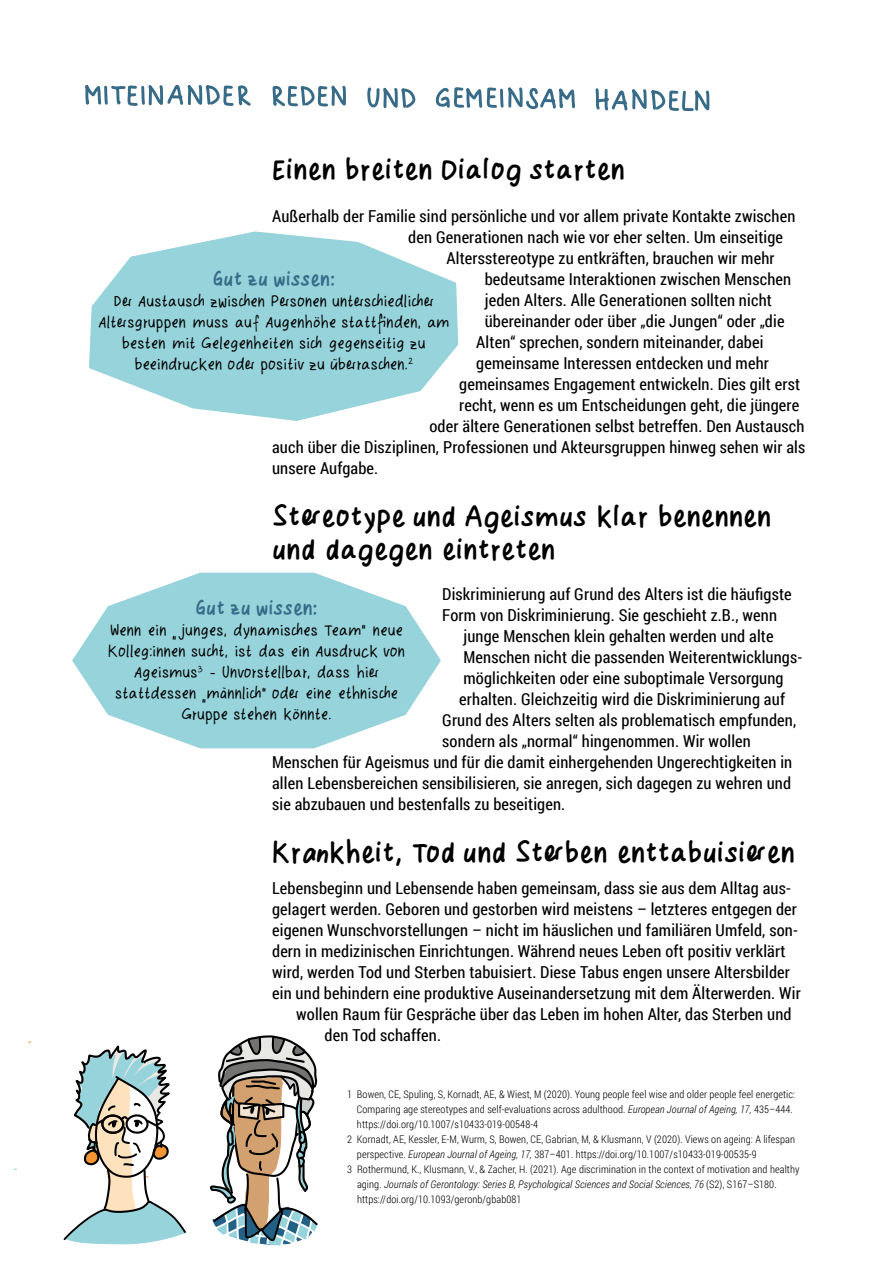
<style>
.page{position:relative;width:893px;height:1263px;background:#fff}
.page>*{position:absolute;margin:0;border:0;box-sizing:border-box;transform-origin:0 0}
.t1{font:30px/33px "Dorosstift fett";letter-spacing:.01em;color:#000}
.t2{font:21px "Dorosstift fett";letter-spacing:.01em;color:#376b88}
.t3{font:18px/21px "Dorosstift";letter-spacing:.01em;color:#000;text-align:center}
.t4{font:16.5px "Roboto Condensed";letter-spacing:.01em;color:#000}
.t5{font:300 10.5px "Roboto Condensed";letter-spacing:.01em;color:#000}
.t6{font:italic 300 10.5px "Roboto Condensed";letter-spacing:.01em;color:#000}
.s1{font-style:italic}
.s2{font-style:normal}
</style>
<div class="page">
<svg style="left:89px;top:231px;width:370px;height:190px"></svg>
<svg style="left:72px;top:572px;width:369px;height:177px"></svg>
<svg style="left:63px;top:1045px;width:124px;height:199px"></svg>
<svg style="left:210px;top:1035px;width:108px;height:211px"></svg>
<svg style="left:85px;top:85px;width:625px;height:27px"></svg>
<h1 class="t1" style="left:272px;top:156px;width:354px">Einen breiten Dialog starten</h1>
<p class="t4" style="left:272px;top:205px;width:525px">Außerhalb der Familie sind persönliche und vor allem private Kontakte zwischen</p>
<p class="t4" style="left:408px;top:226px;width:376px">den Generationen nach wie vor eher selten. Um einseitige</p>
<p class="t4" style="left:446px;top:247px;width:330px">Altersstereotype zu entkräften, brauchen wir mehr</p>
<p class="t4" style="left:485px;top:268px;width:308px">bedeutsame Interaktionen zwischen Menschen</p>
<p class="t4" style="left:485px;top:289px;width:289px">jeden Alters. Alle Generationen sollten nicht</p>
<p class="t4" style="left:485px;top:310px;width:301px">übereinander oder über „die Jungen“ oder „die</p>
<p class="t4" style="left:476px;top:331px;width:289px">Alten“ sprechen, sondern miteinander, dabei</p>
<p class="t4" style="left:476px;top:352px;width:294px">gemeinsame Interessen entdecken und mehr</p>
<p class="t4" style="left:459px;top:373px;width:342px">gemeinsames Engagement entwickeln. Dies gilt erst</p>
<p class="t4" style="left:459px;top:394px;width:341px">recht, wenn es um Entscheidungen geht, die jüngere</p>
<p class="t4" style="left:429px;top:415px;width:376px">oder ältere Generationen selbst betreffen. Den Austausch</p>
<p class="t4" style="left:272px;top:436px;width:535px">auch über die Disziplinen, Professionen und Akteursgruppen hinweg sehen wir als</p>
<p class="t4" style="left:272px;top:457px;width:108px">unsere Aufgabe.</p>
<h1 class="t1" style="left:272px;top:503px;width:501px">Stereotype und Ageismus klar benennen und dagegen eintreten</h1>
<p class="t4" style="left:442px;top:583px;width:351px">Diskriminierung auf Grund des Alters ist die häufigste</p>
<p class="t4" style="left:442px;top:604px;width:336px">Form von Diskriminierung. Sie geschieht z.B., wenn</p>
<p class="t4" style="left:463px;top:625px;width:312px">junge Menschen klein gehalten werden und alte</p>
<p class="t4" style="left:463px;top:646px;width:340px">Menschen nicht die passenden Weiterentwicklungs-</p>
<p class="t4" style="left:463px;top:667px;width:322px">möglichkeiten oder eine suboptimale Versorgung</p>
<p class="t4" style="left:459px;top:688px;width:327px">erhalten. Gleichzeitig wird die Diskriminierung auf</p>
<p class="t4" style="left:442px;top:709px;width:355px">Grund des Alters selten als problematisch empfunden,</p>
<p class="t4" style="left:442px;top:730px;width:310px">sondern als „normal“ hingenommen. Wir wollen</p>
<p class="t4" style="left:272px;top:751px;width:522px">Menschen für Ageismus und für die damit einhergehenden Ungerechtigkeiten in</p>
<p class="t4" style="left:272px;top:772px;width:520px">allen Lebensbereichen sensibilisieren, sie anregen, sich dagegen zu wehren und</p>
<p class="t4" style="left:272px;top:793px;width:295px">sie abzubauen und bestenfalls zu beseitigen.</p>
<h1 class="t1" style="left:272px;top:839px;width:524px">Krankheit, Tod und Sterben enttabuisieren</h1>
<p class="t4" style="left:272px;top:877px;width:520px">Lebensbeginn und Lebensende haben gemeinsam, dass sie aus dem Alltag aus-</p>
<p class="t4" style="left:272px;top:898px;width:526px">gelagert werden. Geboren und gestorben wird meistens – letzteres entgegen der</p>
<p class="t4" style="left:272px;top:919px;width:527px">eigenen Wunschvorstellungen – nicht im häuslichen und familiären Umfeld, son-</p>
<p class="t4" style="left:272px;top:940px;width:515px">dern in medizinischen Einrichtungen. Während neues Leben oft positiv verklärt</p>
<p class="t4" style="left:272px;top:961px;width:519px">wird, werden Tod und Sterben tabuisiert. Diese Tabus engen unsere Altersbilder</p>
<p class="t4" style="left:272px;top:982px;width:530px">ein und behindern eine produktive Auseinandersetzung mit dem Älterwerden. Wir</p>
<p class="t4" style="left:296px;top:1003px;width:497px">wollen Raum für Gespräche über das Leben im hohen Alter, das Sterben und</p>
<p class="t4" style="left:325px;top:1024px;width:118px">den Tod schaffen.</p>
<p class="t2" style="left:213px;top:268px;width:124px">Gut zu wissen:</p>
<p class="t3" style="left:98px;top:292px;width:353px">Der Austausch zwischen Personen unterschiedlicher Altersgruppen muss auf Augenhöhe stattfinden, am besten mit Gelegenheiten sich gegenseitig zu beeindrucken oder positiv zu überraschen.<sup>2</sup></p>
<p class="t2" style="left:195px;top:597px;width:124px">Gut zu wissen:</p>
<p class="t3" style="left:179px;top:621px;width:225px">junges, dynamisches Team“ neue</p>
<p class="t3" style="left:108px;top:642px;width:298px">Kolleg:innen sucht, ist das ein Ausdruck von</p>
<p class="t3" style="left:134px;top:663px;width:247px">Ageismus<sup>3</sup> – Unvorstellbar, dass hier</p>
<p class="t3" style="left:115px;top:684px;width:83px">stattdessen</p>
<p class="t3" style="left:202px;top:695px;width:6px">„</p>
<p class="t3" style="left:110px;top:621px;width:58px">Wenn ein</p>
<p class="t3" style="left:172px;top:632px;width:6px">„</p>
<p class="t3" style="left:181px;top:684px;width:218px;text-align:left;text-indent:25px">männlich“ oder eine ethnische<br>Gruppe stehen könnte.</p>
<p class="t5" style="left:347px;top:1087px;width:450px">1 Bowen, CE, Spuling, S, Kornadt, AE, &amp; Wiest, M (2020). Young people feel wise and older people feel energetic:</p>
<p class="t5" style="left:357px;top:1102px;width:437px">Comparing age stereotypes and self‑evaluations across adulthood. <span class="s1">European Journal of Ageing, 17,</span> 435–444.</p>
<p class="t5" style="left:357px;top:1117px;width:183px">https://doi.org/10.1007/s10433-019-00548-4</p>
<p class="t5" style="left:347px;top:1132px;width:449px">2 Kornadt, AE, Kessler, E-M, Wurm, S, Bowen, CE, Gabrian, M, &amp; Klusmann, V (2020). Views on ageing: A lifespan</p>
<p class="t5" style="left:357px;top:1147px;width:401px">perspective. <span class="s1">European Journal of Ageing, 17,</span> 387–401. https://doi.org/10.1007/s10433-019-00535-9</p>
<p class="t5" style="left:347px;top:1162px;width:454px">3 Rothermund, K., Klusmann, V., &amp; Zacher, H. (2021). Age discrimination in the context of motivation and healthy</p>
<p class="t6" style="left:357px;top:1177px;width:421px"><span class="s2">aging.</span> Journals of Gerontology: Series B, Psychological Sciences and Social Sciences, 76 <span class="s2">(S2), S167–S180.</span></p>
<p class="t5" style="left:357px;top:1192px;width:166px">https://doi.org/10.1093/geronb/gbab081</p>
</div>
